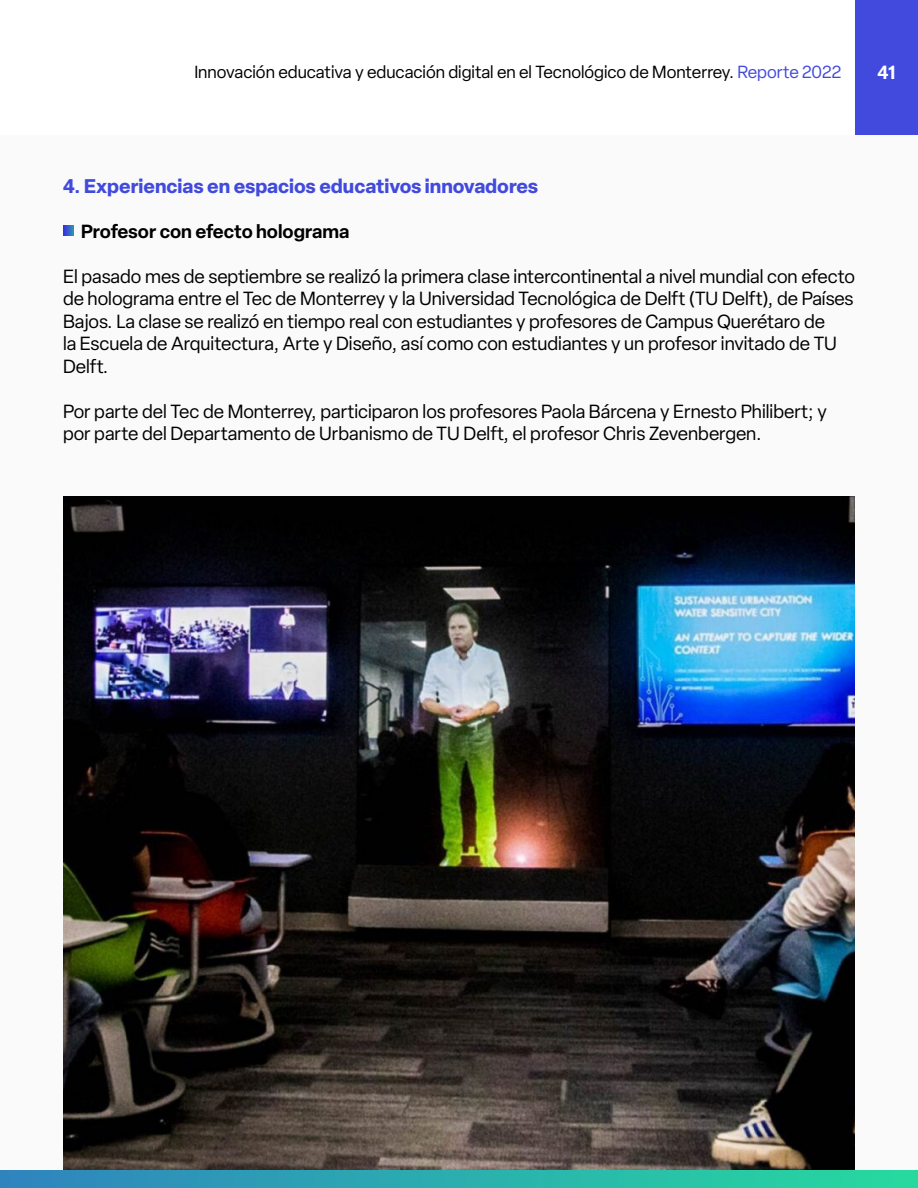
<style>
.page{position:relative;width:918px;height:1188px;background:#fff}
.page>*{position:absolute;margin:0;border:0;box-sizing:border-box;transform-origin:0 0}
.t1{font:700 19.5px "Elza";color:#424ade}
.t2{font:18.75px/22.5px "Elza";color:#000}
.t3{font:600 18.75px "Elza";color:#000}
.t4{font:600 18.75px "Elza";color:#fff}
.t5{font:17.25px "Elza";color:#000}
.s1{color:#424ade}
</style>
<div class="page">
<div style="left:855px;top:0;width:63px;height:135px;background:#424ade"></div>
<div style="left:0;top:135px;width:918px;height:1053px;background:#fafafa"></div>
<img style="left:63px;top:497px;width:792px;height:673px">
<svg style="left:63px;top:225px;width:11px;height:11px"></svg>
<div style="left:0;top:1170px;width:918px;height:18px;background:linear-gradient(to right,#2f84be,#26da9f)"></div>
<p class="t5" style="left:194px;top:61px;width:649px">Innovación educativa y educación digital en el Tecnológico de Monterrey. <span class="s1">Reporte 2022</span></p>
<p class="t4" style="left:877px;top:59px;width:20px">41</p>
<p class="t1" style="left:63px;top:172px;width:477px">4. Experiencias en espacios educativos innovadores</p>
<p class="t3" style="left:81px;top:218px;width:270px">Profesor con efecto holograma</p>
<p class="t2" style="left:63px;top:265px;width:794px">El pasado mes de septiembre se realizó la primera clase intercontinental a nivel mundial con efecto de holograma entre el Tec de Monterrey y la Universidad Tecnológica de Delft (TU Delft), de Países Bajos. La clase se realizó en tiempo real con estudiantes y profesores de Campus Querétaro de<br>la Escuela de Arquitectura, Arte y Diseño, así como con estudiantes y un profesor invitado de TU Delft.</p>
<p class="t2" style="left:63px;top:400px;width:765px">Por parte del Tec de Monterrey, participaron los profesores Paola Bárcena y Ernesto Philibert; y por parte del Departamento de Urbanismo de TU Delft, el profesor Chris Zevenbergen.</p>
</div>
